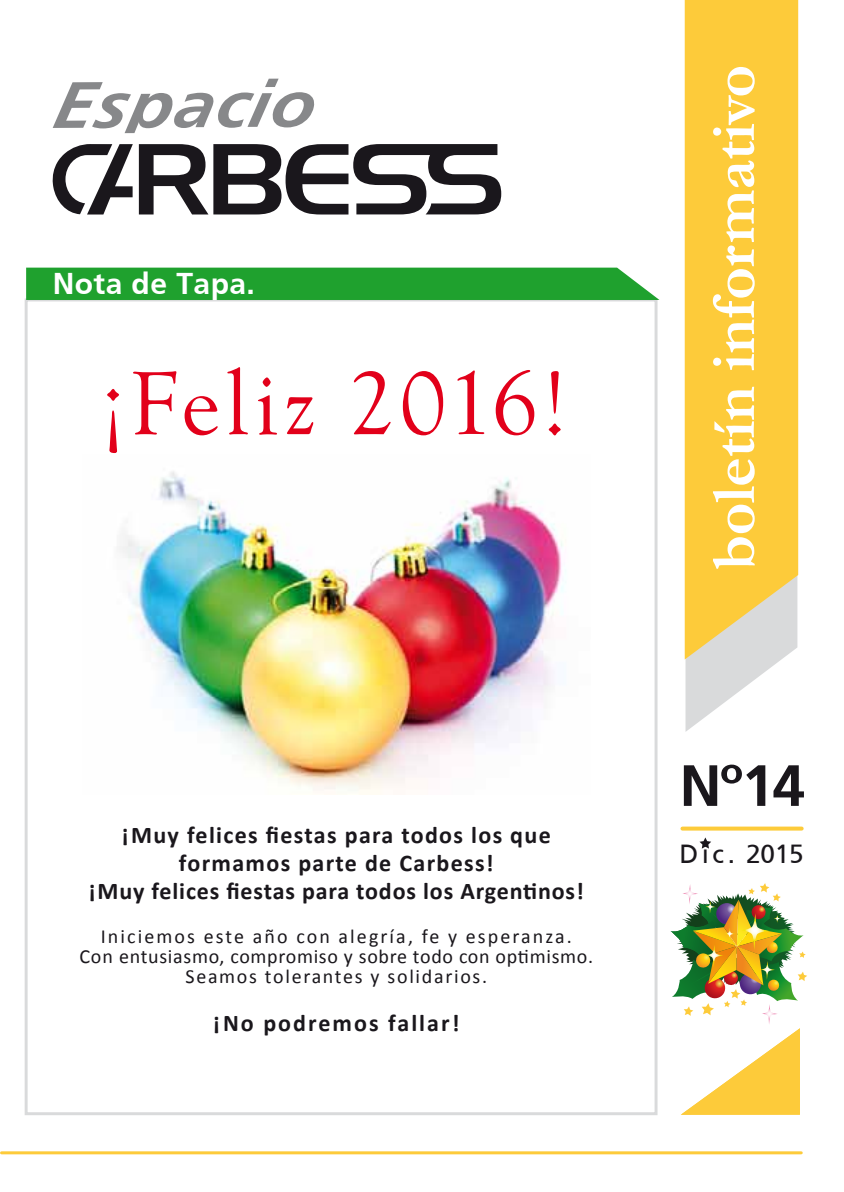
<style>
.page{position:relative;width:844px;height:1192px;background:#fff}
.page>*{position:absolute;margin:0;border:0;box-sizing:border-box;transform-origin:0 0}
.t1{font:92.8px "Goudy Old Style T";letter-spacing:.055em;color:#e2001a}
.t2{font:700 63.6px "Garamond";letter-spacing:-.01em;color:#fff}
.t3{font:700 58px "Frutiger";color:#1a171c}
.t4{font:700 30px "Frutiger";letter-spacing:.015em;color:#fff}
.t5{font:500 26.2px "Frutiger Roman";letter-spacing:-.01em;color:#1a171c}
.t6{font:700 24px/28px "Calibri";letter-spacing:.055em;color:#1a171c;text-align:center}
.t7{font:700 24px "Calibri";letter-spacing:.085em;color:#1a171c}
.t8{font:20px/20px "Calibri";letter-spacing:.085em;color:#1a171c;text-align:center}
</style>
<div class="page">
<hr style="left:2px;top:1150px;width:799px;height:3px;background:#fdcb3a">
<svg style="left:685px;top:659px;width:97px;height:72px"></svg>
<svg style="left:684px;top:0;width:114px;height:659px;background:#facd4b"></svg>
<svg style="left:682px;top:826px;width:119px;height:4px"></svg>
<svg style="left:139px;top:144px;width:362px;height:70px"></svg>
<svg style="left:52px;top:144px;width:81px;height:70px"></svg>
<svg style="left:53px;top:79px;width:261px;height:54px"></svg>
<svg style="left:699px;top:837px;width:12px;height:11px"></svg>
<svg style="left:670px;top:883px;width:137px;height:231px"></svg>
<img style="left:119px;top:471px;width:447px;height:323px">
<div style="left:26px;top:267px;width:633px;height:33px;background:#1fa12e"></div>
<p class="t4" style="left:53px;top:266px;width:204px">Nota de Tapa.</p>
<p class="t1" style="left:101px;top:353px;width:466px">¡Feliz 2016!</p>
<p class="t6" style="left:89px;top:819px;width:496px">¡Muy felices fiestas para todos los que formamos parte de Carbess!<br>¡Muy felices fiestas para todos los Argentinos!</p>
<p class="t8" style="left:79px;top:924px;width:515px">Iniciemos este año con alegría, fe y esperanza.<br>Con entusiasmo, compromiso y sobre todo con optimismo.<br>Seamos tolerantes y solidarios.</p>
<p class="t7" style="left:213px;top:1007px;width:248px">¡No podremos fallar!</p>
<p class="t2" style="left:690px;top:570px;width:507px;rotate:-90deg">boletín informativo</p>
<p class="t3" style="left:679px;top:751px;width:127px">Nº14</p>
<p class="t5" style="left:679px;top:838px;width:125px">Dic. 2015</p>
</div>
